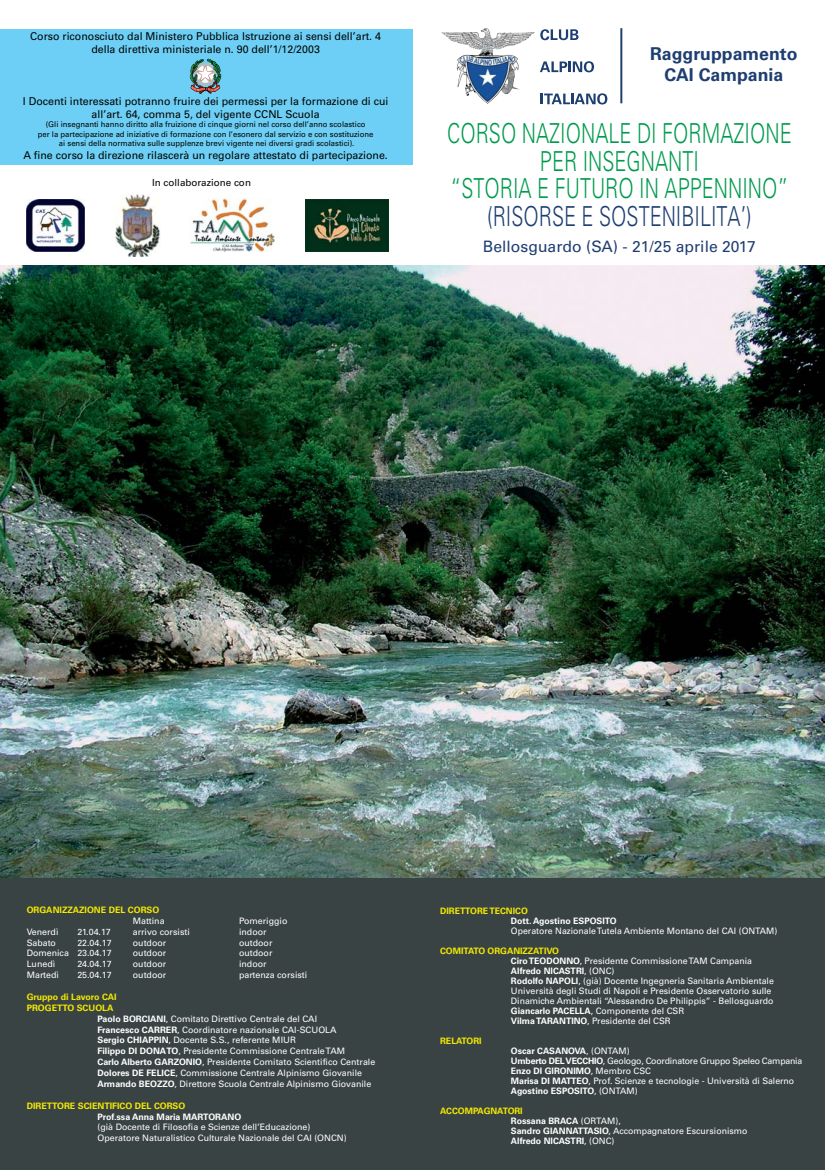
<style>
.page{position:relative;width:825px;height:1170px;background:#fff}
.page>*{position:absolute;margin:0;border:0;box-sizing:border-box;transform-origin:0 0}
.t1{font:300 27.45px/27.5px "Univers";color:#009b4d;text-align:center;scale:.72 1}
.t2{font:300 27.45px "Univers";color:#1e3e71;scale:.72 1}
.t3{font:700 17.7px/21.3px "Univers";color:#1e3e71;text-align:center}
.t4{font:15.75px "Univers";color:#1e3e71}
.t5{font:10.8px/12.9px "Univers";color:#030301;text-align:center}
.t6{font:9.9px "Univers";color:#030301}
.t7{font:8.85px/10.1px "Univers";color:#fff}
.t8{font:8.85px/10.1px "Univers";letter-spacing:-.02em;color:#fff}
.t9{font:700 8.85px/10.1px "Univers";color:#fff}
.t10{font:700 8.85px "Univers";color:#f3ea00}
.t11{font:7.8px/9.4px "Univers";color:#030301;text-align:center}
.s1{font-weight:700}
.s2{font-weight:700;color:#f3ea00}
.s3{color:#f3ea00}
.s4{font-weight:400}
</style>
<div class="page">
<div style="left:0;top:29px;width:412px;height:136px;background:#6dcff6"></div>
<img style="left:0;top:266px;width:825px;height:612px">
<div style="left:0;top:878px;width:825px;height:291px;background:#3a4343"></div>
<img style="left:484px;top:28px;width:51px;height:21px">
<svg style="left:541px;top:93px;width:66px;height:11px"></svg>
<svg style="left:540px;top:61px;width:54px;height:11px"></svg>
<svg style="left:540px;top:29px;width:38px;height:11px"></svg>
<hr style="left:620px;top:28px;width:2px;height:75px;background:#1e3e71">
<img style="left:27px;top:199px;width:58px;height:52px">
<img style="left:191px;top:199px;width:83px;height:53px">
<img style="left:305px;top:199px;width:84px;height:53px">
<svg style="left:190px;top:59px;width:31px;height:35px"></svg>
<img style="left:116px;top:195px;width:44px;height:61px">
<p class="t5" style="left:30px;top:31px;width:352px">Corso riconosciuto dal Ministero Pubblica Istruzione ai sensi dell’art. 4 della direttiva ministeriale n. 90 dell’1/12/2003</p>
<p class="t5" style="left:23px;top:96px;width:367px">I Docenti interessati potranno fruire dei permessi per la formazione di cui all’art. 64, comma 5, del vigente CCNL Scuola</p>
<p class="t11" style="left:38px;top:121px;width:337px">(Gli insegnanti hanno diritto alla fruizione di cinque giorni nel corso dell’anno scolastico<br>per la partecipazione ad iniziative di formazione con l’esonero dal servizio e con sostituzione ai sensi della normativa sulle supplenze brevi vigente nei diversi gradi scolastici).</p>
<p class="t5" style="left:23px;top:150px;width:366px">A fine corso la direzione rilascerà un regolare attestato di partecipazione.</p>
<p class="t6" style="left:152px;top:179px;width:100px">In collaborazione con</p>
<h2 class="t3" style="left:650px;top:45px;width:149px">Raggruppamento<br>CAI Campania</h2>
<h1 class="t1" style="left:447px;top:122px;width:480px">CORSO NAZIONALE DI FORMAZIONE<br>PER INSEGNANTI<br>“STORIA E FUTURO IN APPENNINO”</h1>
<h1 class="t2" style="left:487px;top:206px;width:369px">(RISORSE E SOSTENIBILITA’)</h1>
<h3 class="t4" style="left:483px;top:241px;width:274px">Bellosguardo (SA) - 21/25 aprile 2017</h3>
<p class="t10" style="left:27px;top:906px;width:134px">ORGANIZZAZIONE DEL CORSO</p>
<p class="t7" style="left:133px;top:916px;width:33px">Mattina</p>
<p class="t7" style="left:239px;top:916px;width:50px">Pomeriggio</p>
<p class="t7" style="left:27px;top:927px;width:33px">Venerdì</p>
<p class="t7" style="left:77px;top:927px;width:35px">21.04.17</p>
<p class="t7" style="left:133px;top:927px;width:59px">arrivo corsisti</p>
<p class="t7" style="left:239px;top:927px;width:29px">indoor</p>
<p class="t7" style="left:27px;top:938px;width:31px">Sabato</p>
<p class="t7" style="left:77px;top:938px;width:36px">22.04.17</p>
<p class="t7" style="left:133px;top:938px;width:35px">outdoor</p>
<p class="t7" style="left:239px;top:938px;width:35px">outdoor</p>
<p class="t7" style="left:27px;top:949px;width:86px">Domenica 23.04.17</p>
<p class="t7" style="left:133px;top:949px;width:35px">outdoor</p>
<p class="t7" style="left:239px;top:949px;width:35px">outdoor</p>
<p class="t7" style="left:27px;top:960px;width:30px">Lunedì</p>
<p class="t7" style="left:77px;top:960px;width:36px">24.04.17</p>
<p class="t7" style="left:133px;top:960px;width:35px">outdoor</p>
<p class="t7" style="left:239px;top:960px;width:29px">indoor</p>
<p class="t7" style="left:27px;top:970px;width:34px">Martedì</p>
<p class="t7" style="left:77px;top:970px;width:36px">25.04.17</p>
<p class="t7" style="left:133px;top:970px;width:35px">outdoor</p>
<p class="t7" style="left:239px;top:970px;width:70px">partenza corsisti</p>
<p class="t10" style="left:27px;top:993px;width:91px">Gruppo di Lavoro CAI</p>
<p class="t10" style="left:27px;top:1004px;width:88px">PROGETTO SCUOLA</p>
<p class="t7" style="left:97px;top:1014px;width:221px"><span class="s1">Paolo BORCIANI</span>, Comitato Direttivo Centrale del CAI</p>
<p class="t7" style="left:97px;top:1025px;width:241px"><span class="s1">Francesco CARRER</span>, Coordinatore nazionale CAI-SCUOLA</p>
<p class="t7" style="left:97px;top:1036px;width:200px"><span class="s1">Sergio CHIAPPIN</span>, Docente S.S., referente MIUR</p>
<p class="t7" style="left:97px;top:1046px;width:249px"><span class="s1">Filippo DI DONATO</span>, Presidente Commissione Centrale TAM</p>
<p class="t7" style="left:97px;top:1057px;width:279px"><span class="s1">Carlo Alberto GARZONIO</span>, Presidente Comitato Scientifico Centrale</p>
<p class="t7" style="left:97px;top:1068px;width:266px"><span class="s1">Dolores DE FELICE</span>, Commissione Centrale Alpinismo Giovanile</p>
<p class="t7" style="left:97px;top:1079px;width:275px"><span class="s1">Armando BEOZZO</span>, Direttore Scuola Centrale Alpinismo Giovanile</p>
<p class="t10" style="left:27px;top:1102px;width:160px">DIRETTORE SCIENTIFICO DEL CORSO</p>
<p class="t9" style="left:97px;top:1112px;width:145px">Prof.ssa Anna Maria MARTORANO</p>
<p class="t7" style="left:97px;top:1122px;width:251px;line-height:10.8px">(già Docente di Filosofia e Scienze dell’Educazione)<br>Operatore Naturalistico Culturale Nazionale del CAI (ONCN)</p>
<p class="t10" style="left:440px;top:907px;width:89px">DIRETTORE TECNICO</p>
<p class="t9" style="left:511px;top:916px;width:107px">Dott. Agostino ESPOSITO</p>
<p class="t7" style="left:511px;top:926px;width:268px">Operatore Nazionale Tutela Ambiente Montano del CAI (ONTAM)</p>
<p class="t7" style="left:511px;top:946px;width:264px;text-indent:-71px"><span class="s2">COMITATO ORGANIZZATIVO<br></span><span class="s1">Ciro TEODONNO</span>, Presidente Commissione TAM Campania <span class="s1">Alfredo NICASTRI</span>, (ONC)<br><span class="s1">Rodolfo NAPOLI</span>, (già) Docente Ingegneria Sanitaria Ambientale Università degli Studi di Napoli e Presidente Osservatorio sulle Dinamiche Ambientali “Alessandro De Philippis” - Bellosguardo <span class="s1">Giancarlo PACELLA</span>, Componente del CSR<br><span class="s1">Vilma TARANTINO</span>, Presidente del CSR</p>
<p class="t10" style="left:440px;top:1037px;width:43px">RELATORI</p>
<p class="t8" style="left:511px;top:1046px;width:293px"><span class="s1">Oscar CASANOVA</span>, (ONTAM)<br><span class="s1">Umberto DEL VECCHIO</span>, Geologo, Coordinatore Gruppo Speleo Campania <span class="s1">Enzo DI GIRONIMO</span>, Membro CSC<br><span class="s1">Marisa DI MATTEO</span>, Prof. Scienze e tecnologie - Università di Salerno <span class="s1">Agostino ESPOSITO</span>, (ONTAM)</p>
<p class="t9" style="left:511px;top:1106px;width:238px;text-indent:-71px"><span class="s3">ACCOMPAGNATORI<br></span>Rossana BRACA <span class="s4">(ORTAM),<br></span>Sandro GIANNATTASIO<span class="s4">, Accompagnatore Escursionismo<br></span>Alfredo NICASTRI<span class="s4">, (ONC)</span></p>
</div>
